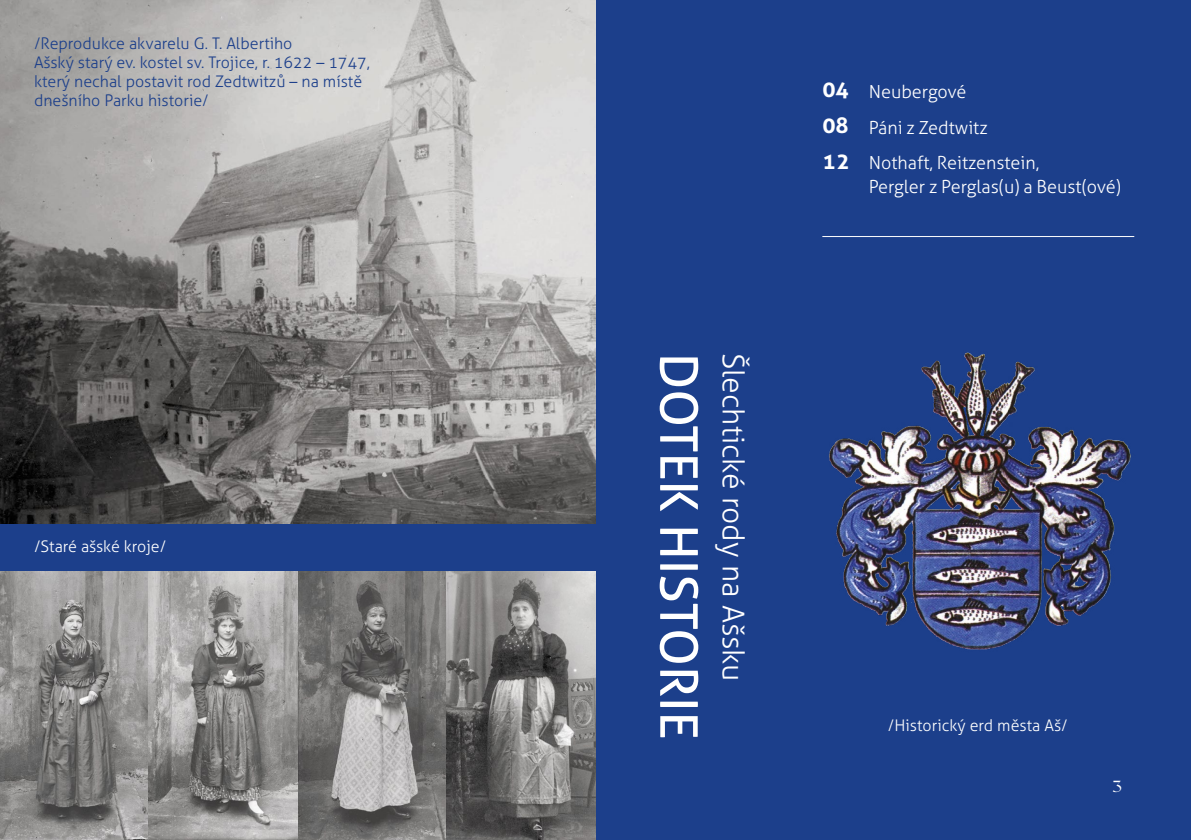
<style>
.page{position:relative;width:1191px;height:840px;background:#fff}
.page>*{position:absolute;margin:0;border:0;box-sizing:border-box;transform-origin:0 0}
.t1{font:52px "Aller";color:#fff}
.t2{font:300 30px "Aller";color:#fff}
.t3{font:700 22px/35.6px "Aller";color:#fff;text-align:justify}
.t4{font:300 18px/35.4px "Aller";color:#fff}
.t5{font:300 16px/19.2px "Aller";color:#1c3f8b}
.t6{font:300 16px "Aller";color:#fff}
.t7{font:16px "Black Mango";color:#fff}
</style>
<div class="page">
<div style="left:595px;top:0;width:596px;height:839px;background:#1c3f8b"></div>
<img style="left:0;top:0;width:595px;height:523px">
<hr style="left:822px;top:236px;width:312px;height:1px;background:#fff">
<img style="left:829px;top:352px;width:302px;height:298px">
<img style="left:0;top:570px;width:595px;height:269px">
<div style="left:0;top:523px;width:595px;height:47px;background:#1c3f8b"></div>
<p class="t5" style="left:34px;top:33px;width:337px">/Reprodukce akvarelu G. T. Albertiho<br>Ašský starý ev. kostel sv. Trojice, r. 1622 – 1747, který nechal postavit rod Zedtwitzů – na místě dnešního Parku historie/</p>
<p class="t6" style="left:34px;top:536px;width:134px">/Staré ašské kroje/</p>
<h1 class="t1" style="left:710px;top:352px;width:388px;rotate:90deg">DOTEK HISTORIE</h1>
<h2 class="t2" style="left:751px;top:352px;width:330px;rotate:90deg">Šlechtické rody na Ašsku</h2>
<h3 class="t3" style="left:822px;top:72px;width:29px">04<br>08<br>12</h3>
<p class="t4" style="left:868px;top:74px;width:172px">Neubergové<br>Páni z Zedtwitz<br>Nothaft, Reitzenstein,</p>
<p class="t4" style="left:868px;top:169px;width:254px">Pergler z Perglas(u) a Beust(ové)</p>
<p class="t6" style="left:888px;top:715px;width:181px">/Historický erd města Aš/</p>
<p class="t7" style="left:1112px;top:775px;width:11px">3</p>
</div>
